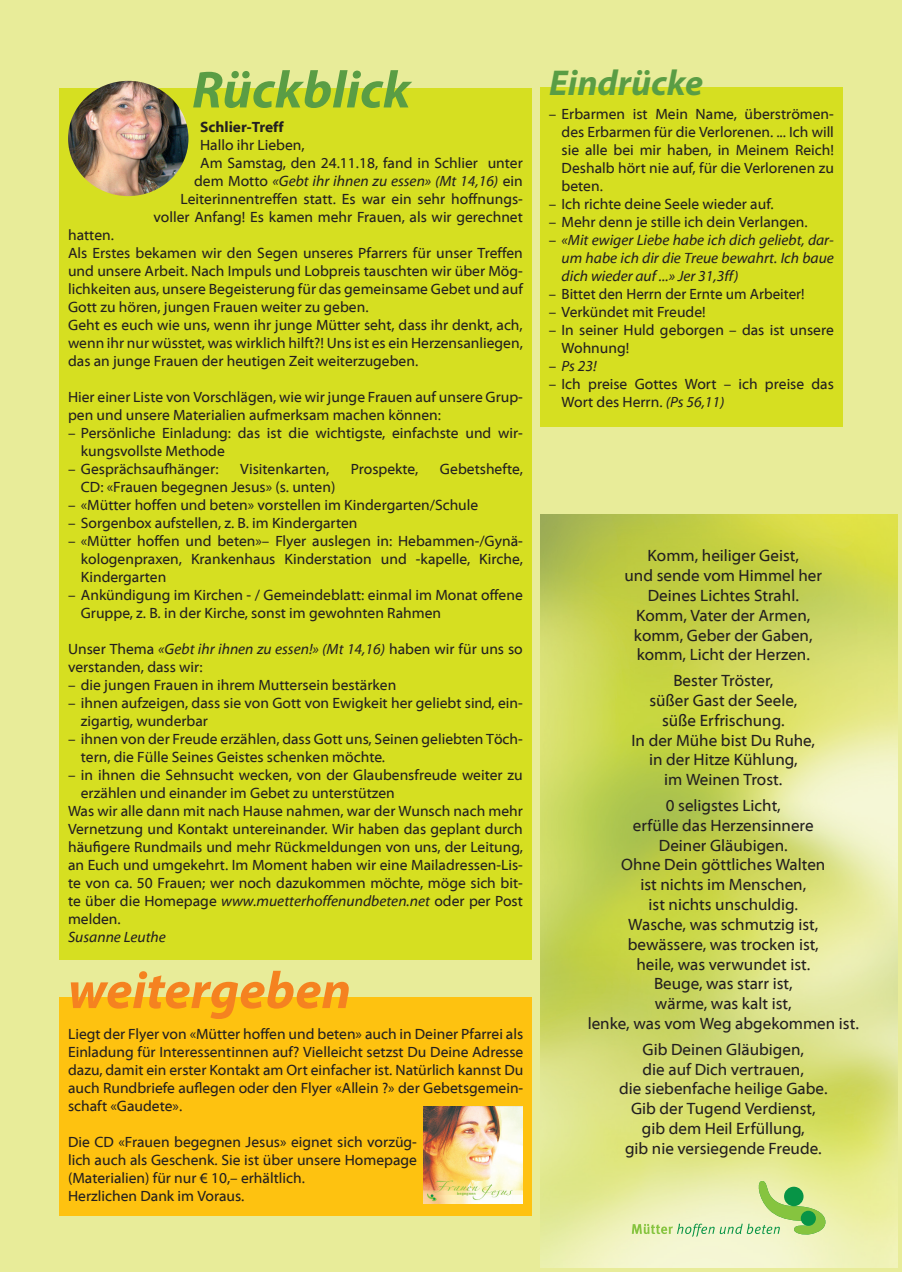
<style>
.page{position:relative;width:902px;height:1272px;background:#fff}
.page>*{position:absolute;margin:0;border:0;box-sizing:border-box;transform-origin:0 0}
.Titel_gross_orange{font:italic 700 52.5px "Myriad Pro";color:#f58220}
.Titel_gross_grün{font:italic 700 52.5px "Myriad Pro";color:#5a9d44}
.Titel_gross_grün-2{font:italic 700 36px "Myriad Pro";color:#5a9d44}
.Text_fett_klein{font:16.5px "Myriad Web Pro";color:#231f20}
.Text_Normal{font:15px/18px "Myriad Web Pro";color:#231f20}
.Text_kursiv{font:italic 15px/18px "Myriad Web Pro";color:#231f20;text-align:justify}
.Text_fett_klein-2{font:700 15px "Myriad Web Pro";color:#231f20}
.s1{font-style:italic}
.s2{font-style:normal}
</style>
<div class="page">
<div style="left:0;top:0;width:901px;height:1271px;background:#e8ec99"></div>
<div style="left:60px;top:88px;width:471px;height:871px;background:#d6df21"></div>
<img style="left:68px;top:81px;width:120px;height:115px">
<div style="left:60px;top:997px;width:471px;height:218px;background:#fec210"></div>
<img style="left:540px;top:514px;width:357px;height:753px">
<svg style="left:631px;top:1180px;width:194px;height:56px"></svg>
<div style="left:540px;top:87px;width:302px;height:339px;background:#d6df21"></div>
<img style="left:424px;top:1106px;width:98px;height:97px">
<p class="Titel_gross_grün" style="left:192px;top:56px;width:220px">Rückblick</p>
<p class="Text_fett_klein-2" style="left:200px;top:119px;width:85px">Schlier-Treff</p>
<p class="Text_Normal" style="left:200px;top:136px;width:106px">Hallo ihr Lieben,</p>
<p class="Text_Normal" style="left:154px;top:154px;width:371px;text-align:right">Am Samstag, den 24.11.18, fand in Schlier unter<br>dem Motto <span class="s1">«Gebt ihr ihnen zu essen» (Mt 14,16)</span> ein Leiterinnentreffen statt. Es war ein sehr hoffnungs&shy;voller Anfang! Es kamen mehr Frauen, als wir gerechnet</p>
<p class="Text_Normal" style="left:68px;top:226px;width:47px">hatten.</p>
<p class="Text_Normal" style="left:68px;top:244px;width:456px;text-align:justify">Als Erstes bekamen wir den Segen unseres Pfarrers für unser Treffen und unsere Arbeit. Nach Impuls und Lobpreis tauschten wir über Mög&shy;lichkeiten aus, unsere Begeisterung für das gemeinsame Gebet und auf Gott zu hören, jungen Frauen weiter zu geben.</p>
<p class="Text_Normal" style="left:68px;top:316px;width:456px;text-align:justify">Geht es euch wie uns, wenn ihr junge Mütter seht, dass ihr denkt, ach, wenn ihr nur wüsstet, was wirklich hilft?! Uns ist es ein Herzensanliegen, das an junge Frauen der heutigen Zeit weiterzugeben.</p>
<p class="Text_Normal" style="left:68px;top:388px;width:456px">Hier einer Liste von Vorschlägen, wie wir junge Frauen auf unsere Grup&shy;pen und unsere Materialien aufmerksam machen können:</p>
<p class="Text_Normal" style="left:81px;top:424px;width:443px;text-indent:-13px">– Persönliche Einladung: das ist die wichtigste, einfachste und wir&shy;kungsvollste Methode</p>
<p class="Text_Normal" style="left:68px;top:460px;width:152px">– Gesprächsaufhänger:</p>
<p class="Text_Normal" style="left:240px;top:460px;width:90px">Visitenkarten,</p>
<p class="Text_Normal" style="left:351px;top:460px;width:69px">Prospekte,</p>
<p class="Text_Normal" style="left:440px;top:460px;width:84px">Gebetshefte,</p>
<p class="Text_Normal" style="left:81px;top:478px;width:256px">CD: «Frauen begegnen Jesus» (s. unten)</p>
<p class="Text_Normal" style="left:68px;top:496px;width:411px">– «Mütter hoffen und beten» vorstellen im Kindergarten/Schule</p>
<p class="Text_Normal" style="left:68px;top:514px;width:291px">– Sorgenbox aufstellen, z. B. im Kindergarten</p>
<p class="Text_Normal" style="left:81px;top:532px;width:443px;text-align:justify;text-indent:-13px">– «Mütter hoffen und beten»– Flyer auslegen in: Hebammen-/Gynä&shy;kologenpraxen, Krankenhaus Kinderstation und -kapelle, Kirche, Kindergarten</p>
<p class="Text_Normal" style="left:81px;top:586px;width:443px;text-indent:-13px">– Ankündigung im Kirchen - / Gemeindeblatt: einmal im Monat offene<br>Gruppe, z. B. in der Kirche, sonst im gewohnten Rahmen</p>
<p class="Text_Normal" style="left:68px;top:640px;width:456px">Unser Thema <span class="s1">«Gebt ihr ihnen zu essen!» (Mt 14,16)</span> haben wir für uns so verstanden, dass wir:</p>
<p class="Text_Normal" style="left:68px;top:676px;width:330px">– die jungen Frauen in ihrem Muttersein bestärken</p>
<p class="Text_Normal" style="left:81px;top:694px;width:443px;text-indent:-13px">– ihnen aufzeigen, dass sie von Gott von Ewigkeit her geliebt sind, ein&shy;zigartig, wunderbar</p>
<p class="Text_Normal" style="left:81px;top:730px;width:443px;text-indent:-13px">– ihnen von der Freude erzählen, dass Gott uns, Seinen geliebten Töch&shy;tern, die Fülle Seines Geistes schenken möchte.</p>
<p class="Text_Normal" style="left:81px;top:766px;width:443px;text-indent:-13px">– in ihnen die Sehnsucht wecken, von der Glaubensfreude weiter zu erzählen und einander im Gebet zu unterstützen</p>
<p class="Text_Normal" style="left:68px;top:802px;width:456px;text-align:justify">Was wir alle dann mit nach Hause nahmen, war der Wunsch nach mehr Vernetzung und Kontakt untereinander. Wir haben das geplant durch häufigere Rundmails und mehr Rückmeldungen von uns, der Leitung, an Euch und umgekehrt. Im Moment haben wir eine Mailadressen-Lis&shy;te von ca. 50 Frauen; wer noch dazukommen möchte, möge sich bit&shy;te über die Homepage <span class="s1">www.muetterhoffenundbeten.net</span> oder per Post melden.</p>
<p class="Text_kursiv" style="left:68px;top:928px;width:99px">Susanne Leuthe</p>
<p class="Titel_gross_orange" style="left:68px;top:956px;width:284px">weitergeben</p>
<p class="Text_Normal" style="left:68px;top:1025px;width:457px;text-align:justify">Liegt der Flyer von «Mütter hoffen und beten» auch in Deiner Pfarrei als Einladung für Interessentinnen auf? Vielleicht setzst Du Deine Adresse dazu, damit ein erster Kontakt am Ort einfacher ist. Natürlich kannst Du auch Rundbriefe auflegen oder den Flyer «Allein ?» der Gebetsgemein&shy;schaft «Gaudete».</p>
<p class="Text_Normal" style="left:68px;top:1133px;width:350px;text-align:justify">Die CD «Frauen begegnen Jesus» eignet sich vorzüg&shy;lich auch als Geschenk. Sie ist über unsere Homepage (Materialien) für nur € 10,– erhältlich.</p>
<p class="Text_Normal" style="left:68px;top:1187px;width:178px">Herzlichen Dank im Voraus.</p>
<p class="Titel_gross_grün-2" style="left:549px;top:59px;width:155px">Eindrücke</p>
<p class="Text_Normal" style="left:561px;top:105px;width:274px;text-align:justify;text-indent:-13px">– Erbarmen ist Mein Name, überströmen&shy;des Erbarmen für die Verlorenen. ... Ich will sie alle bei mir haben, in Meinem Reich!<br>Deshalb hört nie auf, für die Verlorenen zu beten.</p>
<p class="Text_Normal" style="left:549px;top:195px;width:226px">– Ich richte deine Seele wieder auf.</p>
<p class="Text_Normal" style="left:549px;top:213px;width:260px">– Mehr denn je stille ich dein Verlangen.</p>
<p class="Text_kursiv" style="left:561px;top:231px;width:274px;text-indent:-13px"><span class="s2">–</span> «Mit ewiger Liebe habe ich dich geliebt, dar&shy;um habe ich dir die Treue bewahrt. Ich baue dich wieder auf ...» Jer 31,3ff)</p>
<p class="Text_Normal" style="left:549px;top:285px;width:257px">– Bittet den Herrn der Ernte um Arbeiter!</p>
<p class="Text_Normal" style="left:549px;top:303px;width:158px">– Verkündet mit Freude!</p>
<p class="Text_Normal" style="left:561px;top:321px;width:274px;text-indent:-13px">– In seiner Huld geborgen – das ist unsere<br>Wohnung!</p>
<p class="Text_kursiv" style="left:549px;top:357px;width:49px"><span class="s2">–</span> Ps 23!</p>
<p class="Text_Normal" style="left:561px;top:375px;width:274px;text-indent:-13px">– Ich preise Gottes Wort – ich preise das<br>Wort des Herrn. <span class="s1">(Ps 56,11)</span></p>
<p class="Text_fett_klein" style="left:647px;top:547px;width:153px">Komm, heiliger Geist,</p>
<p class="Text_fett_klein" style="left:624px;top:566px;width:199px">und sende vom Himmel her</p>
<p class="Text_fett_klein" style="left:647px;top:586px;width:153px">Deines Lichtes Strahl.</p>
<p class="Text_fett_klein" style="left:636px;top:606px;width:175px">Komm, Vater der Armen,</p>
<p class="Text_fett_klein" style="left:634px;top:626px;width:180px">komm, Geber der Gaben,</p>
<p class="Text_fett_klein" style="left:636px;top:646px;width:175px">komm, Licht der Herzen.</p>
<p class="Text_fett_klein" style="left:673px;top:671px;width:101px">Bester Tröster,</p>
<p class="Text_fett_klein" style="left:649px;top:691px;width:149px">süßer Gast der Seele,</p>
<p class="Text_fett_klein" style="left:662px;top:711px;width:124px">süße Erfrischung.</p>
<p class="Text_fett_klein" style="left:631px;top:731px;width:185px">In der Mühe bist Du Ruhe,</p>
<p class="Text_fett_klein" style="left:649px;top:751px;width:150px">in der Hitze Kühlung,</p>
<p class="Text_fett_klein" style="left:664px;top:770px;width:119px">im Weinen Trost.</p>
<p class="Text_fett_klein" style="left:665px;top:796px;width:116px">0 seligstes Licht,</p>
<p class="Text_fett_klein" style="left:633px;top:816px;width:182px">erfülle das Herzensinnere</p>
<p class="Text_fett_klein" style="left:658px;top:836px;width:130px">Deiner Gläubigen.</p>
<p class="Text_fett_klein" style="left:621px;top:856px;width:206px">Ohne Dein göttliches Walten</p>
<p class="Text_fett_klein" style="left:640px;top:875px;width:167px">ist nichts im Menschen,</p>
<p class="Text_fett_klein" style="left:648px;top:895px;width:151px">ist nichts unschuldig.</p>
<p class="Text_fett_klein" style="left:628px;top:915px;width:191px">Wasche, was schmutzig ist,</p>
<p class="Text_fett_klein" style="left:627px;top:935px;width:192px">bewässere, was trocken ist,</p>
<p class="Text_fett_klein" style="left:636px;top:955px;width:175px">heile, was verwundet ist.</p>
<p class="Text_fett_klein" style="left:654px;top:974px;width:140px">Beuge, was starr ist,</p>
<p class="Text_fett_klein" style="left:655px;top:994px;width:138px">wärme, was kalt ist,</p>
<p class="Text_fett_klein" style="left:587px;top:1014px;width:272px">lenke, was vom Weg abgekommen ist.</p>
<p class="Text_fett_klein" style="left:642px;top:1040px;width:163px">Gib Deinen Gläubigen,</p>
<p class="Text_fett_klein" style="left:642px;top:1060px;width:163px">die auf Dich vertrauen,</p>
<p class="Text_fett_klein" style="left:619px;top:1079px;width:210px">die siebenfache heilige Gabe.</p>
<p class="Text_fett_klein" style="left:631px;top:1099px;width:186px">Gib der Tugend Verdienst,</p>
<p class="Text_fett_klein" style="left:641px;top:1119px;width:164px">gib dem Heil Erfüllung,</p>
<p class="Text_fett_klein" style="left:625px;top:1139px;width:198px">gib nie versiegende Freude.</p>
</div>
